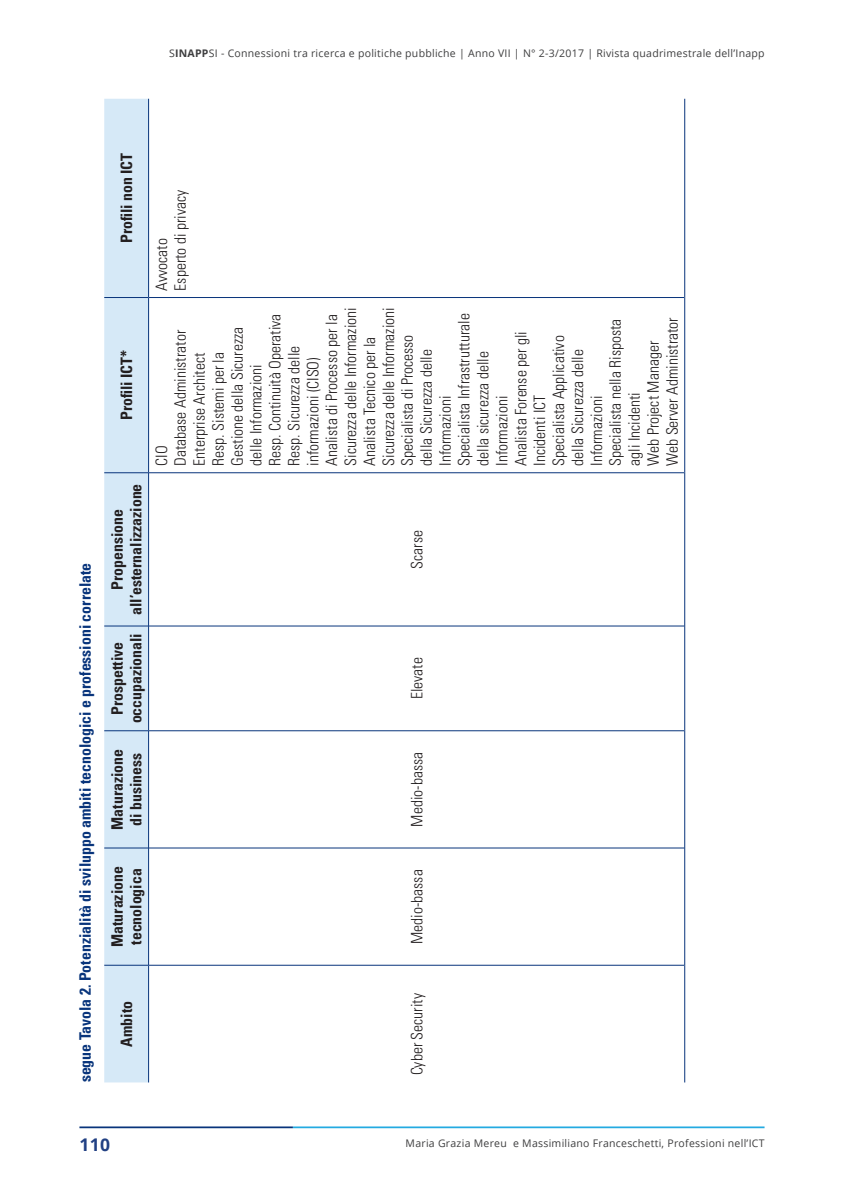
<style>
.page{position:relative;width:844px;height:1191px;background:#fff}
.page>*{position:absolute;margin:0;border:0;box-sizing:border-box;transform-origin:0 0}
.t1{font:700 17.5px "Open Sans";color:#214083}
.t2{font:300 condensed 15.75px/18.9px "Univers LT Std";color:#231f20}
.t3{font:700 condensed 15.75px/18.9px "Univers LT Std";color:#231f20}
.t4{font:700 condensed 15.75px "Univers LT Std";color:#08347b}
.t5{font:10.5px "Open Sans";letter-spacing:.025em;color:#3e3e3f}
.s1{font-weight:700}
</style>
<div class="page">
<hr style="left:79px;top:1126px;width:214px;height:2px;background:#08347b">
<hr style="left:293px;top:1126px;width:471px;height:2px;background:#24aae1">
<div style="left:104px;top:99px;width:44px;height:983px;background:#d6e9f7"></div>
<hr style="left:104px;top:847px;width:44px;height:1px;background:#08347b">
<hr style="left:104px;top:730px;width:44px;height:1px;background:#08347b">
<hr style="left:104px;top:625px;width:44px;height:1px;background:#08347b">
<hr style="left:104px;top:472px;width:44px;height:1px;background:#08347b">
<hr style="left:148px;top:848px;width:1px;height:117px;background:#08347b">
<hr style="left:149px;top:964px;width:535px;height:1px;background:#08347b">
<hr style="left:148px;top:730px;width:1px;height:118px;background:#08347b">
<hr style="left:149px;top:847px;width:535px;height:1px;background:#08347b">
<hr style="left:148px;top:626px;width:1px;height:104px;background:#08347b">
<hr style="left:149px;top:730px;width:535px;height:1px;background:#08347b">
<hr style="left:148px;top:473px;width:1px;height:153px;background:#08347b">
<hr style="left:149px;top:625px;width:535px;height:1px;background:#08347b">
<hr style="left:148px;top:297px;width:1px;height:176px;background:#08347b">
<hr style="left:149px;top:472px;width:535px;height:1px;background:#08347b">
<hr style="left:149px;top:297px;width:535px;height:1px;background:#08347b">
<hr style="left:684px;top:965px;width:1px;height:117px;background:#08347b">
<hr style="left:684px;top:848px;width:1px;height:117px;background:#08347b">
<hr style="left:684px;top:730px;width:1px;height:118px;background:#08347b">
<hr style="left:684px;top:626px;width:1px;height:104px;background:#08347b">
<hr style="left:684px;top:473px;width:1px;height:153px;background:#08347b">
<hr style="left:684px;top:297px;width:1px;height:176px;background:#08347b">
<hr style="left:684px;top:99px;width:1px;height:198px;background:#08347b">
<hr style="left:104px;top:964px;width:44px;height:1px;background:#08347b">
<hr style="left:148px;top:965px;width:1px;height:117px;background:#08347b">
<hr style="left:104px;top:297px;width:44px;height:1px;background:#08347b">
<hr style="left:148px;top:99px;width:1px;height:198px;background:#08347b">
<p class="t5" style="left:169px;top:46px;width:597px">S<span class="s1">INAPP</span>SI - Connessioni tra ricerca e politiche pubbliche | Anno VII | N° 2-3/2017 | Rivista quadrimestrale dell’Inapp</p>
<p class="t4" style="left:76px;top:1082px;width:521px;rotate:-90deg">segue Tavola 2. Potenzialità di sviluppo ambiti tecnologici e professioni correlate</p>
<p class="t3" style="left:117px;top:243px;width:92px;rotate:-90deg">Profili non ICT</p>
<p class="t3" style="left:117px;top:420px;width:72px;rotate:-90deg">Profili ICT*</p>
<p class="t3" style="left:107px;top:615px;width:133px;text-align:center;rotate:-90deg">Propensione all’esternalizzazione</p>
<p class="t3" style="left:107px;top:723px;width:92px;text-align:center;rotate:-90deg">Prospettive occupazionali</p>
<p class="t2" style="left:152px;top:290px;width:102px;rotate:-90deg">Avvocato<br>Esperto di privacy</p>
<p class="t2" style="left:152px;top:466px;width:160px;rotate:-90deg">CIO<br>Database Administrator<br>Enterprise Architect<br>Resp. Sistemi per la<br>Gestione della Sicurezza delle Informazioni<br>Resp. Continuità Operativa<br>Resp. Sicurezza delle informazioni (CISO)<br>Analista di Processo per la<br>Sicurezza delle Informazioni<br>Analista Tecnico per la<br>Sicurezza delle Informazioni<br>Specialista di Processo della Sicurezza delle<br>Informazioni<br>Specialista Infrastrutturale della sicurezza delle<br>Informazioni<br>Analista Forense per gli<br>Incidenti ICT<br>Specialista Applicativo della Sicurezza delle<br>Informazioni<br>Specialista nella Risposta agli Incidenti<br>Web Project Manager<br>Web Server Administrator</p>
<p class="t2" style="left:407px;top:568px;width:40px;rotate:-90deg">Scarse</p>
<p class="t2" style="left:407px;top:699px;width:43px;rotate:-90deg">Elevate</p>
<p class="t3" style="left:107px;top:829px;width:82px;rotate:-90deg">Maturazione di business</p>
<p class="t2" style="left:407px;top:826px;width:76px;rotate:-90deg">Medio-bassa</p>
<p class="t3" style="left:107px;top:947px;width:82px;rotate:-90deg">Maturazione tecnologica</p>
<p class="t2" style="left:407px;top:943px;width:76px;rotate:-90deg">Medio-bassa</p>
<p class="t3" style="left:117px;top:1046px;width:47px;rotate:-90deg">Ambito</p>
<p class="t2" style="left:407px;top:1075px;width:84px;rotate:-90deg">Cyber Security</p>
<p class="t1" style="left:79px;top:1132px;width:32px">110</p>
<p class="t5" style="left:405px;top:1136px;width:360px">Maria Grazia Mereu e Massimiliano Franceschetti, Professioni nell’ICT</p>
</div>
